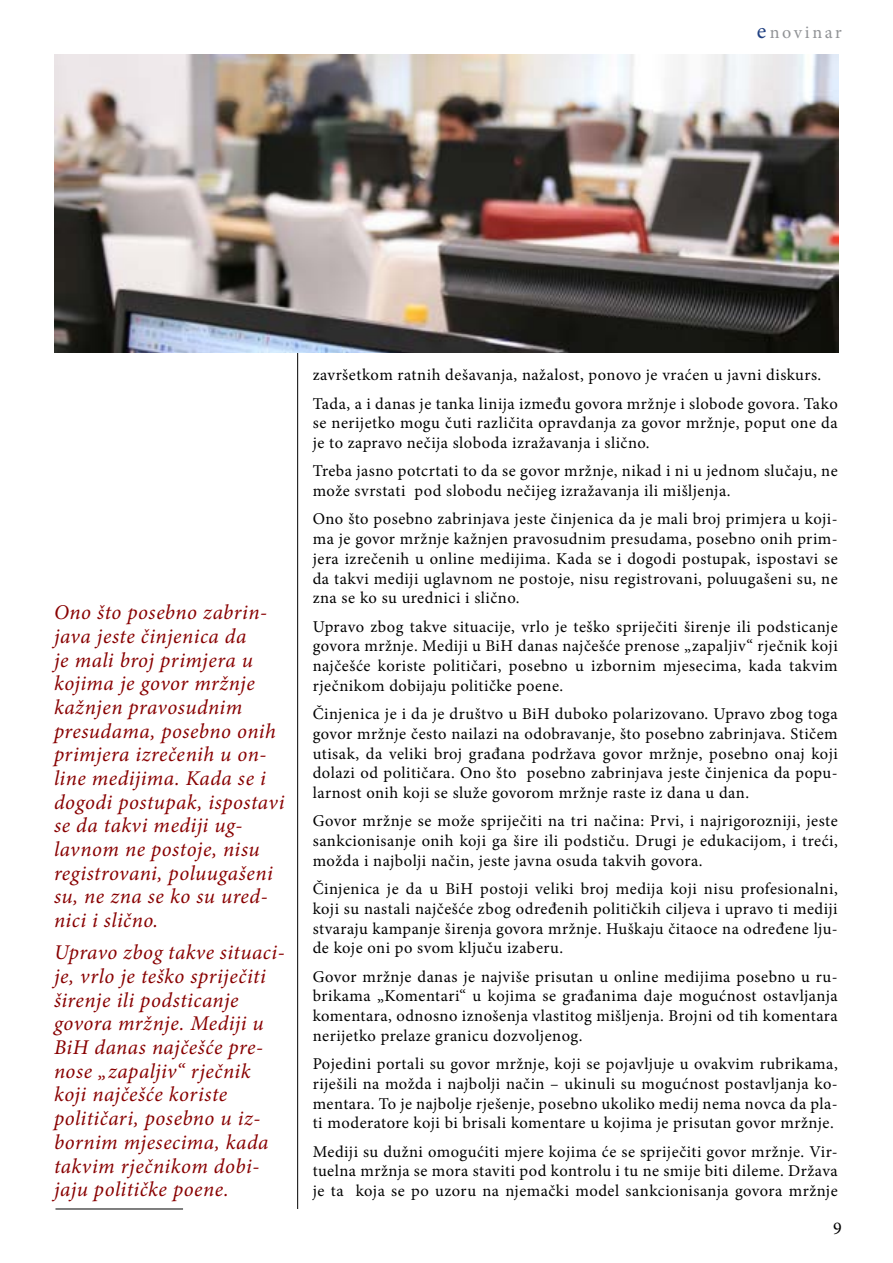
<style>
.page{position:relative;width:893px;height:1263px;background:#fff}
.page>*{position:absolute;margin:0;border:0;box-sizing:border-box;transform-origin:0 0}
.t1{font:italic 21px/23.7px "Minion Pro";letter-spacing:.025em;color:#800}
.t2{font:18px "Minion Pro";letter-spacing:.145em;color:#919396}
.t3{font:18px "Minion Pro";color:#000}
.t4{font:16.5px/19.8px "Minion Pro";letter-spacing:.03em;color:#000;text-align:justify}
.s1{font-size:22.5px;color:#214182}
</style>
<div class="page">
<hr style="left:297px;top:54px;width:1px;height:1155px;background:#000">
<hr style="left:55px;top:1209px;width:128px;height:1px;background:#000">
<img style="left:54px;top:54px;width:785px;height:299px">
<p class="t2" style="left:757px;top:20px;width:87px"><span class="s1">e</span>novinar</p>
<p class="t1" style="left:54px;top:600px;width:232px">Ono što posebno zabrin&shy;java jeste činjenica da<br>je mali broj primjera u kojima je govor mržnje kažnjen pravosudnim presudama, posebno onih primjera izrečenih u on&shy;line medijima. Kada se i dogodi postupak, ispostavi se da takvi mediji ug&shy;lavnom ne postoje, nisu registrovani, poluugašeni su, ne zna se ko su ured&shy;nici i slično.</p>
<p class="t1" style="left:54px;top:941px;width:232px">Upravo zbog takve situaci&shy;je, vrlo je teško spriječiti širenje ili podsticanje govora mržnje. Mediji u<br>BiH danas najčešće pre&shy;nose „zapaljiv“ rječnik koji najčešće koriste političari, posebno u iz&shy;bornim mjesecima, kada takvim rječnikom dobi&shy;jaju političke poene.</p>
<p class="t4" style="left:313px;top:361px;width:526px;line-height:28.2px">završetkom ratnih dešavanja, nažalost, ponovo je vraćen u javni diskurs.<br>Tada, a i danas je tanka linija između govora mržnje i slobode govora. Tako</p>
<p class="t4" style="left:313px;top:413px;width:527px">se nerijetko mogu čuti različita opravdanja za govor mržnje, poput one da je to zapravo nečija sloboda izražavanja i slično.</p>
<p class="t4" style="left:313px;top:461px;width:526px">Treba jasno potcrtati to da se govor mržnje, nikad i ni u jednom slučaju, ne može svrstati pod slobodu nečijeg izražavanja ili mišljenja.</p>
<p class="t4" style="left:313px;top:509px;width:527px">Ono što posebno zabrinjava jeste činjenica da je mali broj primjera u koji&shy;ma je govor mržnje kažnjen pravosudnim presudama, posebno onih prim&shy;jera izrečenih u online medijima. Kada se i dogodi postupak, ispostavi se da takvi mediji uglavnom ne postoje, nisu registrovani, poluugašeni su, ne zna se ko su urednici i slično.</p>
<p class="t4" style="left:313px;top:616px;width:527px">Upravo zbog takve situacije, vrlo je teško spriječiti širenje ili podsticanje govora mržnje. Mediji u BiH danas najčešće prenose „zapaljiv“ rječnik koji najčešće koriste političari, posebno u izbornim mjesecima, kada takvim rječnikom dobijaju političke poene.</p>
<p class="t4" style="left:313px;top:704px;width:527px">Činjenica je i da je društvo u BiH duboko polarizovano. Upravo zbog toga govor mržnje često nailazi na odobravanje, što posebno zabrinjava. Stičem utisak, da veliki broj građana podržava govor mržnje, posebno onaj koji dolazi od političara. Ono što posebno zabrinjava jeste činjenica da popu&shy;larnost onih koji se služe govorom mržnje raste iz dana u dan.</p>
<p class="t4" style="left:313px;top:811px;width:527px">Govor mržnje se može spriječiti na tri načina: Prvi, i najrigorozniji, jeste sankcionisanje onih koji ga šire ili podstiču. Drugi je edukacijom, i treći, možda i najbolji način, jeste javna osuda takvih govora.</p>
<p class="t4" style="left:313px;top:879px;width:527px">Činjenica je da u BiH postoji veliki broj medija koji nisu profesionalni, koji su nastali najčešće zbog određenih političkih ciljeva i upravo ti mediji stvaraju kampanje širenja govora mržnje. Huškaju čitaoce na određene lju&shy;de koje oni po svom ključu izaberu.</p>
<p class="t4" style="left:313px;top:966px;width:527px">Govor mržnje danas je najviše prisutan u online medijima posebno u ru&shy;brikama „Komentari“ u kojima se građanima daje mogućnost ostavljanja komentara, odnosno iznošenja vlastitog mišljenja. Brojni od tih komentara nerijetko prelaze granicu dozvoljenog.</p>
<p class="t4" style="left:313px;top:1054px;width:527px">Pojedini portali su govor mržnje, koji se pojavljuje u ovakvim rubrikama, riješili na možda i najbolji način – ukinuli su mogućnost postavljanja ko&shy;mentara. To je najbolje rješenje, posebno ukoliko medij nema novca da pla&shy;ti moderatore koji bi brisali komentare u kojima je prisutan govor mržnje.</p>
<p class="t4" style="left:313px;top:1141px;width:527px">Mediji su dužni omogućiti mjere kojima će se spriječiti govor mržnje. Vir&shy;tuelna mržnja se mora staviti pod kontrolu i tu ne smije biti dileme. Država je ta koja se po uzoru na njemački model sankcionisanja govora mržnje</p>
<p class="t3" style="left:833px;top:1216px;width:10px">9</p>
</div>
